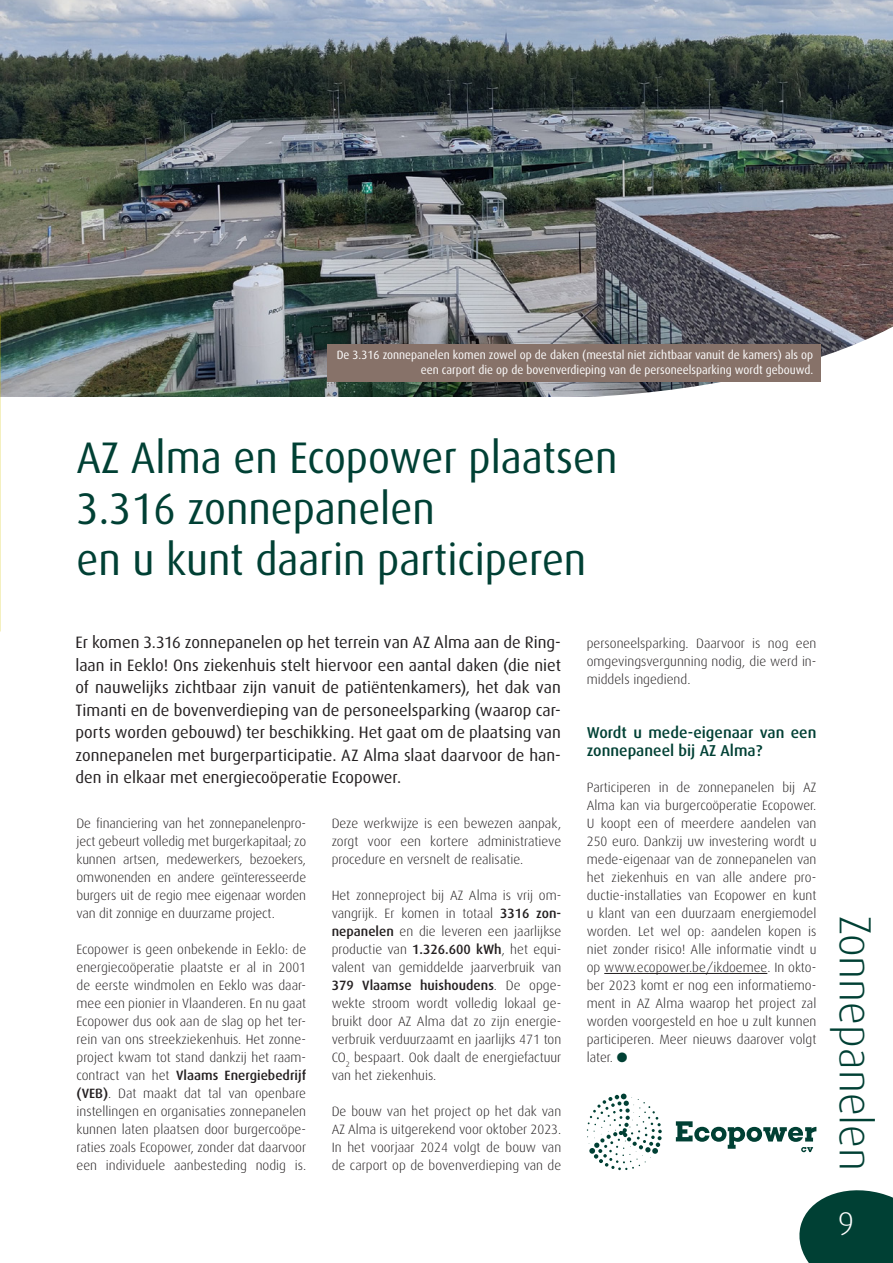
<style>
.page{position:relative;width:893px;height:1263px;background:#fff}
.page>*{position:absolute;margin:0;border:0;box-sizing:border-box;transform-origin:0 0}
.t1{font:300 45px "Dax";color:#004034}
.t2{font:44.25px/51px "Dax";color:#004034;scale:.95 1}
.t3{font:300 33px "Dax";color:#fff}
.t4{font:16.5px/22.5px "Dax";color:#231f20;text-align:justify}
.t5{font:500 15.75px/18px "Dax";color:#004034}
.t6{font:300 13.5px/18px "Dax";color:#231f20;text-align:justify}
.t7{font:12px/15px "Dax";color:#fff;text-align:right;scale:.95 1}
.s1{font-weight:500}
.s2{color:#004034}
</style>
<div class="page">
<img style="left:0;top:0;width:893px;height:396px">
<svg style="left:586px;top:319px;width:307px;height:78px"></svg>
<img style="left:0;top:0;width:1px;height:316px">
<hr style="left:604px;top:973px;width:163px;height:1px;background:#231f20">
<div style="left:327px;top:344px;width:494px;height:37px;background:#877269"></div>
<svg style="left:587px;top:1093px;width:75px;height:77px"></svg>
<svg style="left:676px;top:1121px;width:140px;height:31px"></svg>
<svg style="left:799px;top:1190px;width:94px;height:73px;background:#1c554a"></svg>
<p class="t7" style="left:337px;top:347px;width:503px">De 3.316 zonnepanelen komen zowel op de daken (meestal niet zichtbaar vanuit de kamers) als op een carport die op de bovenverdieping van de personeelsparking wordt gebouwd.</p>
<h2 class="t2" style="left:77px;top:433px;width:571px">AZ Alma en Ecopower plaatsen<br>3.316 zonnepanelen<br>en u kunt daarin participeren</h2>
<p class="t4" style="left:75px;top:631px;width:487px">Er komen 3.316 zonnepanelen op het terrein van AZ Alma aan de Ring&shy;laan in Eeklo! Ons ziekenhuis stelt hiervoor een aantal daken (die niet of nauwelijks zichtbaar zijn vanuit de patiëntenkamers), het dak van Timanti en de bovenverdieping van de personeelsparking (waarop car&shy;ports worden gebouwd) ter beschikking. Het gaat om de plaatsing van zonnepanelen met burgerparticipatie. AZ Alma slaat daarvoor de han&shy;den in elkaar met energiecoöperatie Ecopower.</p>
<p class="t6" style="left:77px;top:814px;width:231px">De financiering van het zonnepanelenpro&shy;ject gebeurt volledig met burgerkapitaal; zo kunnen artsen, medewerkers, bezoekers, omwonenden en andere geïnteresseerde burgers uit de regio mee eigenaar worden van dit zonnige en duurzame project.</p>
<p class="t6" style="left:77px;top:940px;width:231px">Ecopower is geen onbekende in Eeklo: de energiecoöperatie plaatste er al in 2001 de eerste windmolen en Eeklo was daar&shy;mee een pionier in Vlaanderen. En nu gaat Ecopower dus ook aan de slag op het ter&shy;rein van ons streekziekenhuis. Het zonne&shy;project kwam tot stand dankzij het raam&shy;contract van het <span class="s1">Vlaams Energiebedrijf (VEB)</span>. Dat maakt dat tal van openbare instellingen en organisaties zonnepanelen kunnen laten plaatsen door burgercoöpe&shy;raties zoals Ecopower, zonder dat daarvoor een individuele aanbesteding nodig is.</p>
<p class="t6" style="left:332px;top:814px;width:231px">Deze werkwijze is een bewezen aanpak, zorgt voor een kortere administratieve procedure en versnelt de realisatie.</p>
<p class="t6" style="left:332px;top:886px;width:231px">Het zonneproject bij AZ Alma is vrij om&shy;vangrijk. Er komen in totaal <span class="s1">3316 zon&shy;nepanelen</span> en die leveren een jaarlijkse productie van <span class="s1">1.326.600 kWh</span>, het equi&shy;valent van gemiddelde jaarverbruik van <span class="s1">379 Vlaamse huishoudens</span>. De opge&shy;wekte stroom wordt volledig lokaal ge&shy;bruikt door AZ Alma dat zo zijn energie&shy;verbruik verduurzaamt en jaarlijks 471 ton CO<sub>2</sub> bespaart. Ook daalt de energiefactuur van het ziekenhuis.</p>
<p class="t6" style="left:332px;top:1102px;width:231px">De bouw van het project op het dak van AZ Alma is uitgerekend voor oktober 2023.<br>In het voorjaar 2024 volgt de bouw van de carport op de bovenverdieping van de</p>
<p class="t6" style="left:587px;top:634px;width:231px">personeelsparking. Daarvoor is nog een omgevingsvergunning nodig, die werd in&shy;middels ingediend.</p>
<p class="t5" style="left:587px;top:724px;width:231px">Wordt u mede-eigenaar van een zonnepaneel bij AZ Alma?</p>
<p class="t6" style="left:587px;top:778px;width:231px">Participeren in de zonnepanelen bij AZ Alma kan via burgercoöperatie Ecopower.<br>U koopt een of meerdere aandelen van 250 euro. Dankzij uw investering wordt u mede-eigenaar van de zonnepanelen van het ziekenhuis en van alle andere pro&shy;ductie-installaties van Ecopower en kunt u klant van een duurzaam energiemodel worden. Let wel op: aandelen kopen is niet zonder risico! Alle informatie vindt u op www.ecopower.be/ikdoemee. In okto&shy;ber 2023 komt er nog een informatiemo&shy;ment in AZ Alma waarop het project zal worden voorgesteld en hoe u zult kunnen participeren. Meer nieuws daarover volgt later. <span class="s2">●</span></p>
<h1 class="t1" style="left:880px;top:916px;width:257px;rotate:90deg">Zonnepanelen</h1>
<h3 class="t3" style="left:838px;top:1205px;width:18px">9</h3>
</div>
